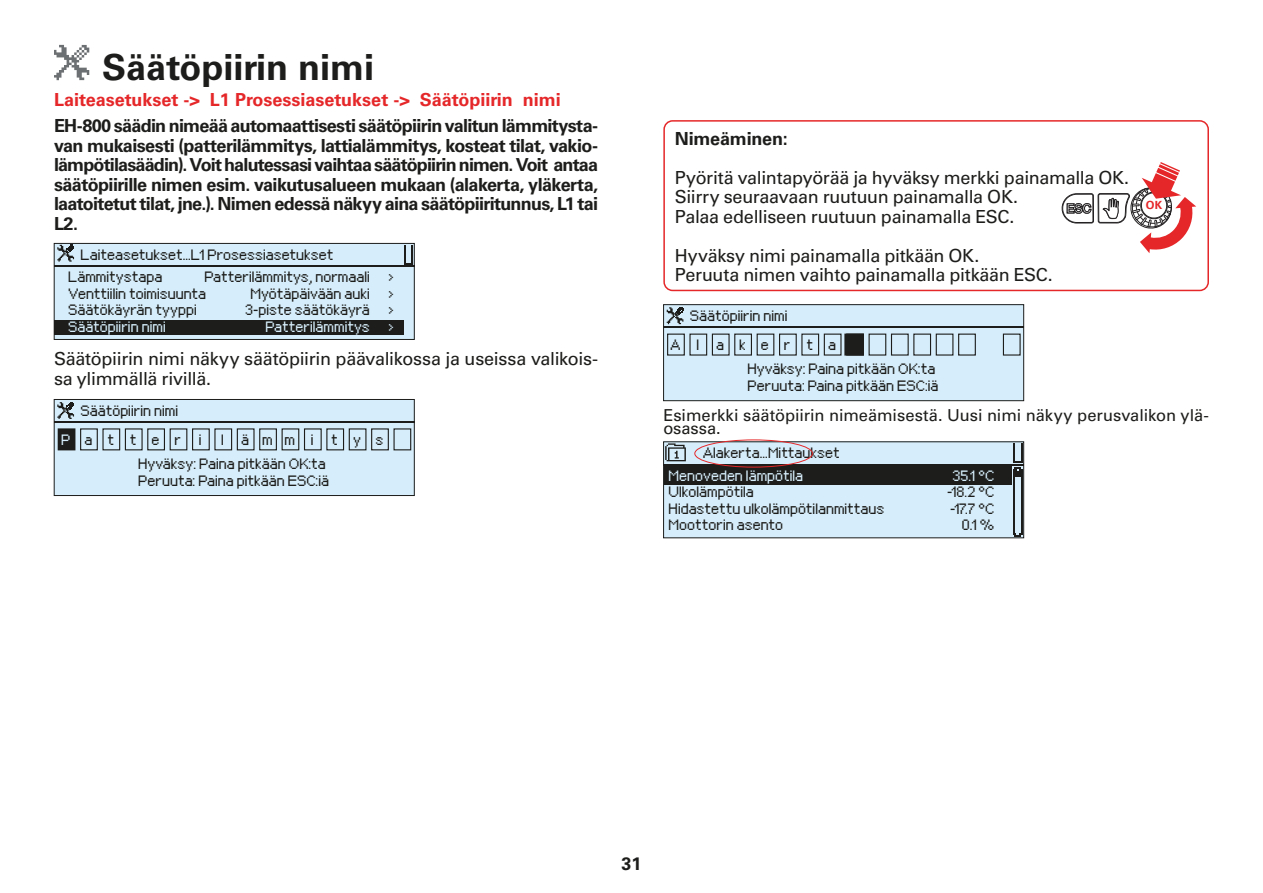
<style>
.page{position:relative;width:1263px;height:893px;background:#fff}
.page>*{position:absolute;margin:0;border:0;box-sizing:border-box;transform-origin:0 0}
.Otsake{font:700 36px "Univers LT Std";color:#1d1d1b}
.Leipäteksti_12_pt{font:700 18px/19.5px "Univers LT Std";letter-spacing:-.04em;color:#1d1d1b;text-align:justify}
.Leipäteksti_12_pt-2{font:18px/19.5px "Univers LT Std";letter-spacing:-.02em;color:#1d1d1b}
.Otsake-2{font:700 18px "Univers LT Std";color:#e52729}
.Leipäteksti_12_pt-3{font:700 18px "Univers LT Std";letter-spacing:-.01em;color:#1d1d1b}
.t1{font:16.5px/13.5px "Univers LT Std";letter-spacing:-.005em;color:#1d1d1b}
.t2{font:700 11.25px "Univers LT Std";color:#e52729}
.t3{font:10.5px "px sans nouveaux";letter-spacing:.01em;color:#1d1d1b}
.t4{font:10.5px "px sans nouveaux";letter-spacing:.01em;color:#d6eefb}
</style>
<div class="page">
<div style="left:663px;top:120px;width:546px;height:171px;border:2px solid #e52729;border-radius:9px"></div>
<svg style="left:1060px;top:120px;width:136px;height:172px"></svg>
<div style="left:54px;top:399px;width:360px;height:96px;background:#d6eefb"></div>
<div style="left:54px;top:399px;width:360px;height:97px;border:1px solid #1d1d1b"></div>
<hr style="left:54px;top:421px;width:360px;height:2px;background:#1d1d1b">
<div style="left:58px;top:429px;width:17px;height:21px;background:#1d1d1b"></div>
<div style="left:58px;top:428px;width:17px;height:22px;border:1px solid #1d1d1b"></div>
<div style="left:80px;top:428px;width:18px;height:22px;border:1px solid #1d1d1b"></div>
<div style="left:102px;top:428px;width:18px;height:22px;border:1px solid #1d1d1b"></div>
<div style="left:125px;top:428px;width:18px;height:22px;border:1px solid #1d1d1b"></div>
<div style="left:147px;top:428px;width:18px;height:22px;border:1px solid #1d1d1b"></div>
<div style="left:170px;top:428px;width:17px;height:22px;border:1px solid #1d1d1b"></div>
<div style="left:192px;top:428px;width:18px;height:22px;border:1px solid #1d1d1b"></div>
<div style="left:214px;top:428px;width:18px;height:22px;border:1px solid #1d1d1b"></div>
<div style="left:237px;top:428px;width:18px;height:22px;border:1px solid #1d1d1b"></div>
<div style="left:259px;top:428px;width:18px;height:22px;border:1px solid #1d1d1b"></div>
<div style="left:282px;top:428px;width:17px;height:22px;border:1px solid #1d1d1b"></div>
<div style="left:304px;top:428px;width:18px;height:22px;border:1px solid #1d1d1b"></div>
<div style="left:326px;top:428px;width:18px;height:22px;border:1px solid #1d1d1b"></div>
<div style="left:349px;top:428px;width:17px;height:22px;border:1px solid #1d1d1b"></div>
<div style="left:371px;top:428px;width:18px;height:22px;border:1px solid #1d1d1b"></div>
<div style="left:393px;top:428px;width:18px;height:22px;border:1px solid #1d1d1b"></div>
<svg style="left:57px;top:402px;width:17px;height:17px"></svg>
<div style="left:663px;top:305px;width:361px;height:96px;background:#d6eefb"></div>
<div style="left:663px;top:304px;width:361px;height:97px;border:1px solid #1d1d1b"></div>
<hr style="left:664px;top:327px;width:360px;height:1px;background:#1d1d1b">
<div style="left:667px;top:334px;width:18px;height:22px;border:1px solid #1d1d1b"></div>
<div style="left:689px;top:334px;width:18px;height:22px;border:1px solid #1d1d1b"></div>
<div style="left:712px;top:334px;width:18px;height:22px;border:1px solid #1d1d1b"></div>
<div style="left:734px;top:334px;width:18px;height:22px;border:1px solid #1d1d1b"></div>
<div style="left:757px;top:334px;width:17px;height:22px;border:1px solid #1d1d1b"></div>
<div style="left:779px;top:334px;width:18px;height:22px;border:1px solid #1d1d1b"></div>
<div style="left:801px;top:334px;width:18px;height:22px;border:1px solid #1d1d1b"></div>
<div style="left:824px;top:334px;width:17px;height:22px;border:1px solid #1d1d1b"></div>
<div style="left:868px;top:334px;width:18px;height:22px;border:1px solid #1d1d1b"></div>
<div style="left:891px;top:334px;width:18px;height:22px;border:1px solid #1d1d1b"></div>
<div style="left:913px;top:334px;width:18px;height:22px;border:1px solid #1d1d1b"></div>
<div style="left:936px;top:334px;width:17px;height:22px;border:1px solid #1d1d1b"></div>
<div style="left:958px;top:334px;width:18px;height:22px;border:1px solid #1d1d1b"></div>
<div style="left:845px;top:334px;width:18px;height:21px;background:#1d1d1b"></div>
<div style="left:844px;top:334px;width:20px;height:22px;border:1px solid #1d1d1b"></div>
<div style="left:1003px;top:334px;width:18px;height:22px;border:1px solid #1d1d1b"></div>
<svg style="left:667px;top:307px;width:16px;height:17px"></svg>
<div style="left:54px;top:243px;width:360px;height:96px;background:#d6eefb"></div>
<div style="left:54px;top:243px;width:360px;height:97px;border:1px solid #1d1d1b"></div>
<hr style="left:54px;top:265px;width:360px;height:2px;background:#1d1d1b">
<div style="left:54px;top:320px;width:350px;height:14px;background:#1d1d1b"></div>
<svg style="left:404px;top:245px;width:9px;height:19px"></svg>
<svg style="left:54px;top:45px;width:35px;height:35px"></svg>
<div style="left:663px;top:442px;width:361px;height:96px;background:#d6eefb"></div>
<div style="left:663px;top:442px;width:361px;height:96px;border:1px solid #1d1d1b"></div>
<div style="left:664px;top:465px;width:348px;height:20px;background:#1d1d1b"></div>
<hr style="left:663px;top:464px;width:361px;height:2px;background:#1d1d1b">
<hr style="left:1013px;top:469px;width:2px;height:66px;background:#1d1d1b">
<hr style="left:1021px;top:469px;width:1px;height:66px;background:#1d1d1b">
<hr style="left:1013px;top:443px;width:2px;height:20px;background:#1d1d1b">
<svg style="left:1014px;top:443px;width:8px;height:33px"></svg>
<svg style="left:665px;top:443px;width:21px;height:18px"></svg>
<div style="left:694px;top:439px;width:119px;height:28px;border:1px solid #e52729;border-radius:50%"></div>
<svg style="left:57px;top:245px;width:17px;height:17px"></svg>
<p class="Otsake" style="left:102px;top:46px;width:273px">Säätöpiirin nimi</p>
<p class="Otsake-2" style="left:54px;top:89px;width:508px">Laiteasetukset -&gt; L1 Prosessiasetukset -&gt; Säätöpiirin nimi</p>
<p class="Leipäteksti_12_pt" style="left:54px;top:116px;width:546px">EH-800 säädin nimeää automaattisesti säätöpiirin valitun lämmitysta&shy;van mukaisesti (patterilämmitys, lattialämmitys, kosteat tilat, vakio&shy;lämpötilasäädin). Voit halutessasi vaihtaa säätöpiirin nimen. Voit antaa säätöpiirille nimen esim. vaikutusalueen mukaan (alakerta, yläkerta, laatoitetut tilat, jne.). Nimen edessä näkyy aina säätöpiiritunnus, L1 tai L2.</p>
<p class="t3" style="left:81px;top:250px;width:254px">Laiteasetukset...L1 Prosessiasetukset</p>
<p class="t3" style="left:69px;top:272px;width:96px">Lämmitystapa</p>
<p class="t3" style="left:205px;top:272px;width:167px">Patterilämmitys, normaali</p>
<p class="t3" style="left:389px;top:272px;width:7px">&gt;</p>
<p class="t3" style="left:69px;top:289px;width:140px">Venttiilin toimisuunta</p>
<p class="t3" style="left:251px;top:289px;width:121px">Myötäpäivään auki</p>
<p class="t3" style="left:389px;top:289px;width:7px">&gt;</p>
<p class="t3" style="left:69px;top:305px;width:130px">Säätökäyrän tyyppi</p>
<p class="t3" style="left:246px;top:305px;width:126px">3-piste säätökäyrä</p>
<p class="t3" style="left:389px;top:305px;width:7px">&gt;</p>
<p class="t4" style="left:69px;top:322px;width:99px">Säätöpiirin nimi</p>
<p class="t4" style="left:266px;top:322px;width:106px">Patterilämmitys</p>
<p class="t4" style="left:389px;top:322px;width:7px">&gt;</p>
<p class="Leipäteksti_12_pt-2" style="left:54px;top:349px;width:546px">Säätöpiirin nimi näkyy säätöpiirin päävalikossa ja useissa valikois&shy;sa ylimmällä rivillä.</p>
<p class="t3" style="left:81px;top:406px;width:99px">Säätöpiirin nimi</p>
<p class="t4" style="left:62px;top:435px;width:11px">P</p>
<p class="t3" style="left:85px;top:435px;width:9px">a</p>
<p class="t3" style="left:108px;top:435px;width:8px">t</p>
<p class="t3" style="left:130px;top:435px;width:8px">t</p>
<p class="t3" style="left:152px;top:435px;width:9px">e</p>
<p class="t3" style="left:175px;top:435px;width:8px">r</p>
<p class="t3" style="left:200px;top:435px;width:4px">i</p>
<p class="t3" style="left:222px;top:435px;width:4px">l</p>
<p class="t3" style="left:242px;top:435px;width:9px">ä</p>
<p class="t3" style="left:263px;top:435px;width:12px">m</p>
<p class="t3" style="left:285px;top:435px;width:12px">m</p>
<p class="t3" style="left:311px;top:435px;width:4px">i</p>
<p class="t3" style="left:332px;top:435px;width:8px">t</p>
<p class="t3" style="left:354px;top:435px;width:9px">y</p>
<p class="t3" style="left:376px;top:435px;width:9px">s</p>
<p class="t3" style="left:139px;top:459px;width:189px">Hyväksy: Paina pitkään OK:ta</p>
<p class="t3" style="left:139px;top:476px;width:192px">Peruuta: Paina pitkään ESC:iä</p>
<p class="Leipäteksti_12_pt-3" style="left:675px;top:128px;width:114px">Nimeäminen:</p>
<p class="Leipäteksti_12_pt-2" style="left:675px;top:168px;width:456px">Pyöritä valintapyörää ja hyväksy merkki painamalla OK.</p>
<p class="Leipäteksti_12_pt-2" style="left:675px;top:187px;width:345px">Siirry seuraavaan ruutuun painamalla OK.</p>
<p class="Leipäteksti_12_pt-2" style="left:675px;top:207px;width:341px">Palaa edelliseen ruutuun painamalla ESC.</p>
<p class="Leipäteksti_12_pt-2" style="left:675px;top:246px;width:306px">Hyväksy nimi painamalla pitkään OK.</p>
<p class="Leipäteksti_12_pt-2" style="left:675px;top:265px;width:379px">Peruuta nimen vaihto painamalla pitkään ESC.</p>
<p class="t3" style="left:691px;top:311px;width:99px">Säätöpiirin nimi</p>
<p class="t3" style="left:671px;top:341px;width:12px">A</p>
<p class="t3" style="left:697px;top:341px;width:4px">l</p>
<p class="t3" style="left:717px;top:341px;width:9px">a</p>
<p class="t3" style="left:740px;top:341px;width:8px">k</p>
<p class="t3" style="left:761px;top:341px;width:9px">e</p>
<p class="t3" style="left:785px;top:341px;width:8px">r</p>
<p class="t3" style="left:807px;top:341px;width:8px">t</p>
<p class="t3" style="left:829px;top:341px;width:9px">a</p>
<p class="t3" style="left:748px;top:365px;width:189px">Hyväksy: Paina pitkään OK:ta</p>
<p class="t3" style="left:748px;top:381px;width:192px">Peruuta: Paina pitkään ESC:iä</p>
<p class="t2" style="left:1146px;top:199px;width:18px">OK</p>
<p class="t1" style="left:663px;top:408px;width:547px">Esimerkki säätöpiirin nimeämisestä. Uusi nimi näkyy perusvalikon ylä&shy;osassa.</p>
<p class="t3" style="left:703px;top:448px;width:138px">Alakerta...Mittaukset</p>
<p class="t4" style="left:669px;top:471px;width:136px">Menoveden lämpötila</p>
<p class="t4" style="left:953px;top:471px;width:43px">35.1 °C</p>
<p class="t3" style="left:669px;top:487px;width:87px">Ulkolämpötila</p>
<p class="t3" style="left:948px;top:487px;width:49px">-18.2 °C</p>
<p class="t3" style="left:669px;top:504px;width:217px">Hidastettu ulkolämpötilanmittaus</p>
<p class="t3" style="left:951px;top:504px;width:46px">-17.7 °C</p>
<p class="t3" style="left:669px;top:520px;width:116px">Moottorin asento</p>
<p class="t3" style="left:962px;top:520px;width:34px">0.1 %</p>
<h2 class="Leipäteksti_12_pt" style="left:621px;top:854px;width:22px">31</h2>
</div>
